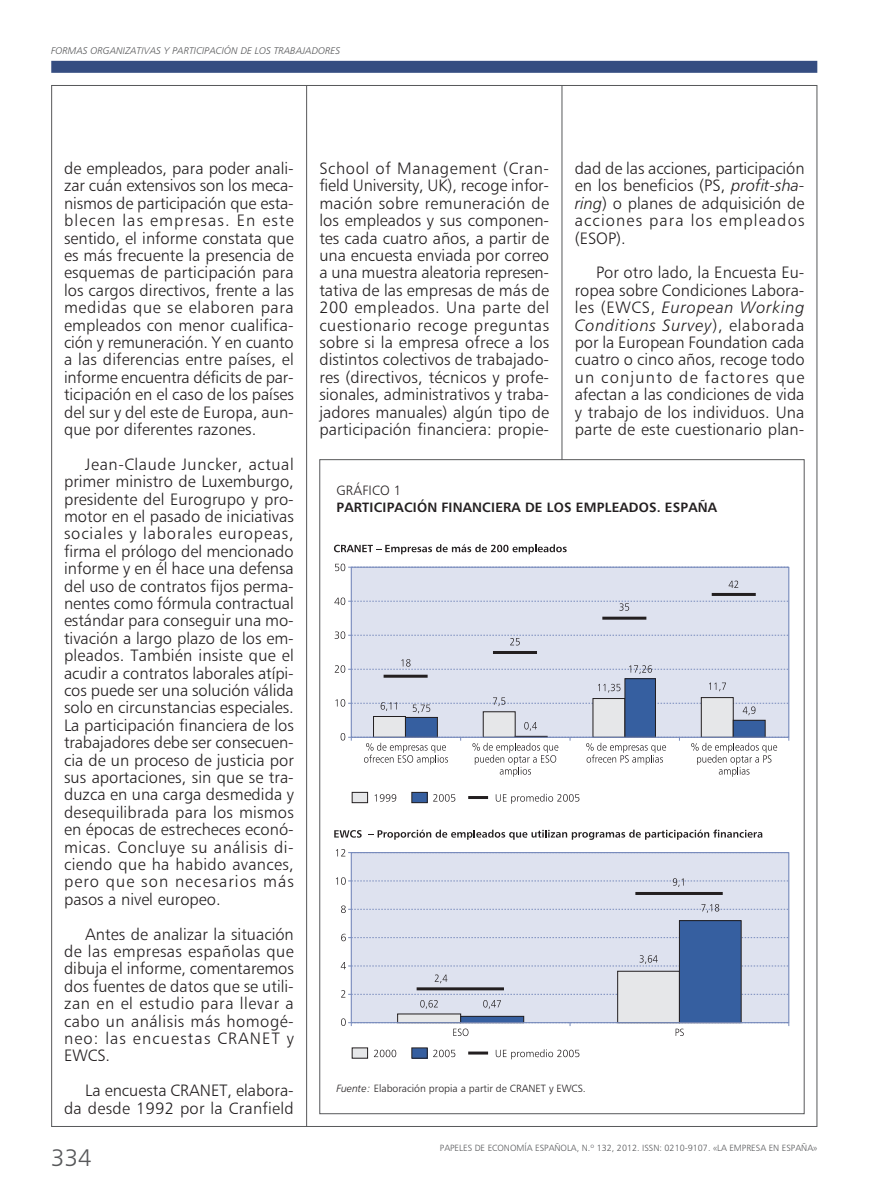
<style>
.page{position:relative;width:892px;height:1189px;background:#fff}
.page>*{position:absolute;margin:0;border:0;box-sizing:border-box;transform-origin:0 0}
.t1{font:24px "Humanist 777 BT Light B";color:#57585a}
.t2{font:16.5px/17.4px "Humanist 777 BT Light B";letter-spacing:.005em;color:#231f20;text-align:justify}
.t3{font:16.5px/17.4px "Humanist 777 BT Light Italic B";letter-spacing:.045em;color:#231f20}
.t4{font:13.5px "Humanist 777 BT Bold B";letter-spacing:.015em;color:#231f20}
.t5{font:13.5px "Humanist 777 BT Light B";letter-spacing:.015em;color:#231f20}
.t6{font:10.5px "Humanist 777 BT Light B";color:#231f20}
.t7{font:9.75px "Humanist 777 BT Light Italic B";color:#57585a}
.t8{font:9px "Humanist 777 BT Light B";color:#57585a}
.s1{font-family:"Humanist 777 BT Light Italic B"}
.s2{font-family:"Humanist 777 BT Light B"}
</style>
<div class="page">
<div style="left:51px;top:61px;width:766px;height:12px;background:#354d81"></div>
<hr style="left:306px;top:85px;width:1px;height:1042px;background:#57585a">
<hr style="left:561px;top:85px;width:1px;height:385px;background:#57585a">
<div style="left:351px;top:567px;width:437px;height:170px;background:#dee2ef"></div>
<svg style="left:335px;top:564px;width:453px;height:7px"></svg>
<svg style="left:374px;top:794px;width:22px;height:8px"></svg>
<svg style="left:433px;top:794px;width:22px;height:8px"></svg>
<div style="left:352px;top:792px;width:15px;height:11px;background:#e6e7e9"></div>
<div style="left:351px;top:792px;width:17px;height:11px;border:1px solid #231f20"></div>
<div style="left:411px;top:792px;width:16px;height:11px;background:#365fa0"></div>
<div style="left:411px;top:792px;width:16px;height:11px;border:1px solid #231f20"></div>
<svg style="left:334px;top:544px;width:232px;height:10px"></svg>
<svg style="left:495px;top:794px;width:84px;height:10px"></svg>
<hr style="left:468px;top:796px;width:20px;height:3px;background:#231f20">
<div style="left:373px;top:716px;width:32px;height:21px;background:#e6e7e9"></div>
<div style="left:373px;top:716px;width:32px;height:22px;border:1px solid #231f20"></div>
<div style="left:483px;top:712px;width:32px;height:25px;background:#e6e7e9"></div>
<div style="left:482px;top:711px;width:33px;height:27px;border:1px solid #231f20"></div>
<div style="left:592px;top:699px;width:32px;height:38px;background:#e6e7e9"></div>
<div style="left:701px;top:698px;width:32px;height:39px;background:#e6e7e9"></div>
<div style="left:700px;top:697px;width:33px;height:41px;border:1px solid #231f20"></div>
<div style="left:405px;top:717px;width:32px;height:20px;background:#365fa0"></div>
<div style="left:405px;top:717px;width:32px;height:21px;border:1px solid #231f20"></div>
<div style="left:624px;top:679px;width:31px;height:58px;background:#365fa0"></div>
<div style="left:624px;top:678px;width:31px;height:60px;border:1px solid #231f20"></div>
<div style="left:732px;top:720px;width:33px;height:18px;border:1px solid #231f20"></div>
<hr style="left:383px;top:675px;width:44px;height:3px;background:#231f20">
<hr style="left:493px;top:651px;width:44px;height:3px;background:#231f20">
<hr style="left:602px;top:617px;width:44px;height:3px;background:#231f20">
<hr style="left:711px;top:593px;width:44px;height:3px;background:#231f20">
<svg style="left:728px;top:581px;width:10px;height:7px"></svg>
<svg style="left:334px;top:598px;width:454px;height:13px"></svg>
<svg style="left:334px;top:631px;width:454px;height:14px"></svg>
<svg style="left:340px;top:722px;width:449px;height:55px"></svg>
<svg style="left:334px;top:659px;width:454px;height:15px"></svg>
<svg style="left:335px;top:683px;width:453px;height:32px"></svg>
<div style="left:351px;top:853px;width:437px;height:170px;background:#dee2ef"></div>
<svg style="left:336px;top:849px;width:14px;height:7px"></svg>
<svg style="left:341px;top:934px;width:446px;height:7px"></svg>
<svg style="left:374px;top:1050px;width:22px;height:7px"></svg>
<svg style="left:433px;top:1050px;width:22px;height:7px"></svg>
<div style="left:352px;top:1048px;width:15px;height:10px;background:#e6e7e9"></div>
<div style="left:351px;top:1048px;width:17px;height:11px;border:1px solid #231f20"></div>
<div style="left:411px;top:1048px;width:16px;height:10px;background:#365fa0"></div>
<div style="left:411px;top:1048px;width:16px;height:11px;border:1px solid #231f20"></div>
<svg style="left:341px;top:1018px;width:448px;height:18px"></svg>
<svg style="left:334px;top:830px;width:27px;height:8px"></svg>
<svg style="left:368px;top:830px;width:394px;height:10px"></svg>
<svg style="left:495px;top:1049px;width:84px;height:10px"></svg>
<hr style="left:468px;top:1052px;width:20px;height:3px;background:#231f20">
<div style="left:397px;top:1014px;width:63px;height:9px;background:#e6e7e9"></div>
<div style="left:460px;top:1016px;width:63px;height:7px;background:#365fa0"></div>
<div style="left:460px;top:1016px;width:64px;height:7px;border:1px solid #231f20"></div>
<div style="left:617px;top:971px;width:62px;height:52px;background:#e6e7e9"></div>
<div style="left:679px;top:921px;width:62px;height:102px;background:#365fa0"></div>
<div style="left:678px;top:920px;width:63px;height:103px;border:1px solid #231f20"></div>
<div style="left:350px;top:852px;width:439px;height:171px;border:1px solid #788bbc"></div>
<hr style="left:416px;top:987px;width:88px;height:3px;background:#231f20">
<hr style="left:635px;top:892px;width:87px;height:3px;background:#231f20">
<svg style="left:336px;top:877px;width:452px;height:10px"></svg>
<svg style="left:341px;top:904px;width:447px;height:9px"></svg>
<svg style="left:340px;top:955px;width:448px;height:28px"></svg>
<svg style="left:341px;top:990px;width:447px;height:19px"></svg>
<p class="t7" style="left:51px;top:47px;width:290px">FORMAS ORGANIZATIVAS Y PARTICIPACIÓN DE LOS TRABAJADORES</p>
<p class="t2" style="left:64px;top:161px;width:231px">de empleados, para poder anali&shy;zar cuán extensivos son los meca&shy;nismos de participación que esta&shy;blecen las empresas. En este sentido, el informe constata que es más frecuente la presencia de esquemas de participación para los cargos directivos, frente a las medidas que se elaboren para empleados con menor cualifica&shy;ción y remuneración. Y en cuanto a las diferencias entre países, el informe encuentra déficits de par - ticipación en el caso de los paí ses del sur y del este de Europa, aun&shy;que por diferentes razones.</p>
<p class="t2" style="left:64px;top:457px;width:231px;text-indent:21px">Jean-Claude Juncker, actual primer ministro de Luxemburgo, presidente del Eurogrupo y pro&shy;motor en el pasado de iniciativas sociales y laborales europeas, firma el prólogo del mencionado informe y en él hace una defensa del uso de contratos fijos perma&shy;nentes como fórmula contractual estándar para conseguir una mo&shy;tivación a largo plazo de los em&shy;pleados. También insiste que el acudir a contratos laborales atípi&shy;cos puede ser una solución válida solo en circunstancias especiales.<br>La participación financiera de los trabajadores debe ser consecuen&shy;cia de un proceso de justicia por sus aportaciones, sin que se tra&shy;duzca en una carga desmedida y desequilibrada para los mismos en épocas de estrecheces econó&shy;micas. Concluye su análisis di&shy;ciendo que ha habido avances, pero que son necesarios más pasos a nivel europeo.</p>
<p class="t2" style="left:64px;top:927px;width:231px;text-indent:21px">Antes de analizar la situación de las empresas españolas que dibuja el informe, comentaremos dos fuentes de datos que se utili&shy;zan en el estudio para llevar a cabo un análisis más homogé&shy;neo: las encuestas CRANET y EWCS.</p>
<p class="t2" style="left:64px;top:1083px;width:231px;text-align:right">La encuesta CRANET, elabora&shy;da desde 1992 por la Cranfield</p>
<h1 class="t1" style="left:51px;top:1148px;width:42px">334</h1>
<p class="t2" style="left:319px;top:161px;width:231px">School of Management (Cran&shy;field University, UK), recoge infor&shy;mación sobre remuneración de los empleados y sus componen&shy;tes cada cuatro años, a partir de una encuesta enviada por correo a una muestra aleatoria represen&shy;tativa de las empresas de más de 200 empleados. Una parte del cuestionario recoge preguntas sobre si la empresa ofrece a los distintos colectivos de trabajado&shy;res (directivos, técnicos y profe&shy;sionales, administrativos y traba&shy;jadores manuales) algún tipo de participación financiera: propie-</p>
<p class="t2" style="left:574px;top:161px;width:231px">dad de las acciones, participación en los beneficios (PS, <span class="s1">profit-sha&shy;ring</span>) o planes de adquisición de acciones para los empleados (ESOP).</p>
<p class="t2" style="left:574px;top:265px;width:231px;text-align:right">Por otro lado, la Encuesta Eu&shy;ropea sobre Condiciones Labora-</p>
<p class="t3" style="left:574px;top:300px;width:231px"><span class="s2">les (EWCS,</span> European Working<br>Conditions Survey<span class="s2">), elaborada</span></p>
<p class="t2" style="left:574px;top:335px;width:231px">por la European Foundation cada cuatro o cinco años, recoge todo un conjunto de factores que afectan a las condiciones de vida y trabajo de los individuos. Una parte de este cuestionario plan-</p>
<p class="t5" style="left:336px;top:485px;width:66px">GRÁFICO 1</p>
<p class="t4" style="left:336px;top:502px;width:382px">PARTICIPACIÓN FINANCIERA DE LOS EMPLEADOS. ESPAÑA</p>
<p class="t6" style="left:336px;top:1084px;width:251px"><span class="s1">Fuente:</span> Elaboración propia a partir de CRANET y EWCS.</p>
<p class="t8" style="left:440px;top:1144px;width:379px">PAPELES DE ECONOMÍA ESPAÑOLA, N.º 132, 2012. ISSN: 0210-9107. «LA EMPRESA EN ESPAÑA»</p>
</div>
